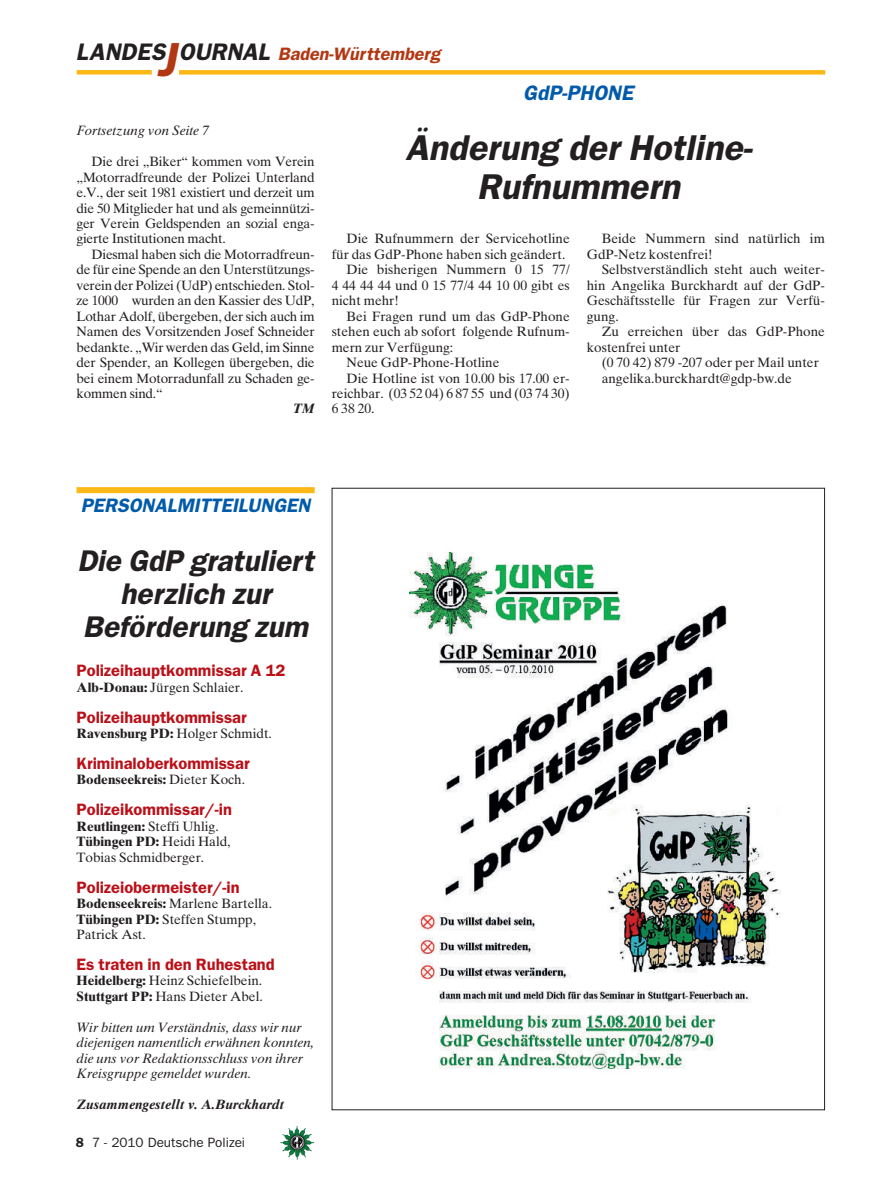
<style>
.page{position:relative;width:893px;height:1191px;background:#fff}
.page>*{position:absolute;margin:0;border:0;box-sizing:border-box;transform-origin:0 0}
.t1{font:36px/39px "Franklin Gothic Demi Oblique OV KEWLFB";color:#231f20;text-align:center}
.t2{font:30px/33px "Franklin Gothic Demi Oblique OV KEWLFB";color:#231f20;text-align:center}
.t3{font:21px "Franklin Gothic Demi Oblique OV KEWLFB";color:#015aaa}
.t4{font:19.5px "Franklin Gothic Demi Oblique OV KEWLFB";color:#015aaa}
.t5{font:18px "Franklin Gothic Demi Oblique OV KEWLFB";color:#b23814}
.t6{font:16.5px "Franklin Gothic Demi OV HEWLFB";color:#bb1018}
.t7{font:13.5px/15.5px "Times Ten Roman OV EEWLFB";color:#231f20}
.t8{font:13.5px/15.5px "Times Ten Italic OV DEWLFB";color:#231f20}
.t9{font:13.5px "Times Ten Bold OV FEWLFB";color:#231f20}
.t10{font:13.5px "Times Ten Bold Italic OV GEWLFB";color:#231f20}
.t11{font:13.5px "Franklin Gothic Book OV IEWLFB";color:#231f20}
.s1{font-size:24px;color:#231f20}
.s2{font-size:48px}
.s3{font-family:"Times Ten Bold OV FEWLFB"}
.s4{font-family:"Times Ten Roman OV EEWLFB"}
.s5{font-family:"Franklin Gothic Demi OV HEWLFB"}
</style>
<div class="page">
<img style="left:282px;top:1127px;width:32px;height:32px">
<hr style="left:77px;top:70px;width:75px;height:4px;background:#fcb814">
<div style="left:179px;top:70px;width:646px;height:5px;background:#fcb814"></div>
<img style="left:409px;top:551px;width:372px;height:519px">
<div style="left:77px;top:487px;width:238px;height:6px;background:#fcb814"></div>
<h3 class="t5" style="left:76px;top:43px;width:366px"><span class="s1">LANDES</span><span class="s2">J</span><span class="s1">OURNAL</span> Baden-Württemberg</h3>
<h3 class="t3" style="left:523px;top:81px;width:112px">GdP-PHONE</h3>
<p class="t8" style="left:77px;top:123px;width:134px">Fortsetzung von Seite 7</p>
<p class="t7" style="left:77px;top:154px;width:240px;text-align:justify;text-indent:15px">Die drei „Biker“ kommen vom Verein „Motorradfreunde der Polizei Unterland e.V., der seit 1981 existiert und derzeit um die 50 Mitglieder hat und als gemeinnützi&shy;ger Verein Geldspenden an sozial enga&shy;gierte Institutionen macht.</p>
<p class="t7" style="left:77px;top:246px;width:240px;text-align:justify;text-indent:15px">Diesmal haben sich die Motorradfreun&shy;de für eine Spende an den Unterstützungs&shy;verein der Polizei (UdP) entschieden. Stol&shy;ze 1000 wurden an den Kassier des UdP, Lothar Adolf, übergeben, der sich auch im Namen des Vorsitzenden Josef Schneider bedankte. „Wir werden das Geld, im Sinne der Spender, an Kollegen übergeben, die bei einem Motorradunfall zu Schaden ge&shy;kommen sind.“</p>
<p class="t10" style="left:293px;top:401px;width:23px">TM</p>
<h1 class="t1" style="left:405px;top:128px;width:349px">Änderung der Hotline-<br>Rufnummern</h1>
<p class="t7" style="left:347px;top:231px;width:225px">Die Rufnummern der Servicehotline</p>
<p class="t7" style="left:332px;top:246px;width:235px">für das GdP-Phone haben sich geändert.</p>
<p class="t7" style="left:347px;top:262px;width:225px">Die bisherigen Nummern 0 15 77/</p>
<p class="t7" style="left:332px;top:277px;width:240px">4 44 44 44 und 0 15 77/4 44 10 00 gibt es</p>
<p class="t7" style="left:332px;top:293px;width:69px">nicht mehr!</p>
<p class="t7" style="left:347px;top:308px;width:225px">Bei Fragen rund um das GdP-Phone</p>
<p class="t7" style="left:332px;top:324px;width:240px">stehen euch ab sofort folgende Rufnum-</p>
<p class="t7" style="left:332px;top:339px;width:123px">mern zur Verfügung:</p>
<p class="t7" style="left:347px;top:355px;width:154px">Neue GdP-Phone-Hotline</p>
<p class="t7" style="left:347px;top:370px;width:225px">Die Hotline ist von 10.00 bis 17.00 er-</p>
<p class="t7" style="left:332px;top:385px;width:240px">reichbar. (03 52 04) 6 87 55 und (03 74 30)</p>
<p class="t7" style="left:332px;top:401px;width:44px">6 38 20.</p>
<p class="t7" style="left:587px;top:231px;width:240px;text-indent:15px">Beide Nummern sind natürlich im<br>GdP-Netz kostenfrei!</p>
<p class="t7" style="left:587px;top:262px;width:240px;text-align:justify;text-indent:15px">Selbstverständlich steht auch weiter&shy;hin Angelika Burckhardt auf der GdP-Geschäftsstelle für Fragen zur Verfü&shy;gung.</p>
<p class="t7" style="left:587px;top:324px;width:240px;text-indent:15px">Zu erreichen über das GdP-Phone kostenfrei unter</p>
<p class="t7" style="left:602px;top:355px;width:219px">(0 70 42) 879 -207 oder per Mail unter angelika.burckhardt@gdp-bw.de</p>
<h3 class="t4" style="left:81px;top:494px;width:231px">PERSONALMITTEILUNGEN</h3>
<h2 class="t2" style="left:77px;top:544px;width:238px">Die GdP gratuliert herzlich zur<br>Beförderung zum</h2>
<p class="t6" style="left:77px;top:661px;width:210px">Polizeihauptkommissar A 12</p>
<p class="t7" style="left:77px;top:679px;width:168px"><span class="s3">Alb-Donau:</span> Jürgen Schlaier.</p>
<p class="t6" style="left:77px;top:707px;width:172px">Polizeihauptkommissar</p>
<p class="t7" style="left:77px;top:725px;width:197px"><span class="s3">Ravensburg PD:</span> Holger Schmidt.</p>
<p class="t6" style="left:77px;top:753px;width:175px">Kriminaloberkommissar</p>
<p class="t9" style="left:77px;top:772px;width:170px">Bodenseekreis: <span class="s4">Dieter Koch.</span></p>
<p class="t6" style="left:77px;top:800px;width:157px">Polizeikommissar/-in</p>
<p class="t7" style="left:77px;top:818px;width:144px"><span class="s3">Reutlingen:</span> Steffi Uhlig.</p>
<p class="t9" style="left:77px;top:833px;width:156px">Tübingen PD: <span class="s4">Heidi Hald,</span></p>
<p class="t7" style="left:77px;top:849px;width:129px">Tobias Schmidberger.</p>
<p class="t6" style="left:77px;top:877px;width:165px">Polizeiobermeister/-in</p>
<p class="t7" style="left:77px;top:895px;width:197px"><span class="s3">Bodenseekreis:</span> Marlene Bartella.<br><span class="s3">Tübingen PD:</span> Steffen Stumpp,<br>Patrick Ast.</p>
<p class="t6" style="left:77px;top:954px;width:200px">Es traten in den Ruhestand</p>
<p class="t7" style="left:77px;top:973px;width:188px"><span class="s3">Heidelberg:</span> Heinz Schiefelbein.<br><span class="s3">Stuttgart PP:</span> Hans Dieter Abel.</p>
<p class="t8" style="left:77px;top:1019px;width:239px">Wir bitten um Verständnis, dass wir nur diejenigen namentlich erwähnen konnten, die uns vor Redaktionsschluss von ihrer Kreisgruppe gemeldet wurden.</p>
<p class="t10" style="left:77px;top:1096px;width:209px">Zusammengestellt v. A.Burckhardt</p>
<p class="t11" style="left:76px;top:1134px;width:171px"><span class="s5">8</span> 7 - 2010 Deutsche Polizei</p>
</div>
